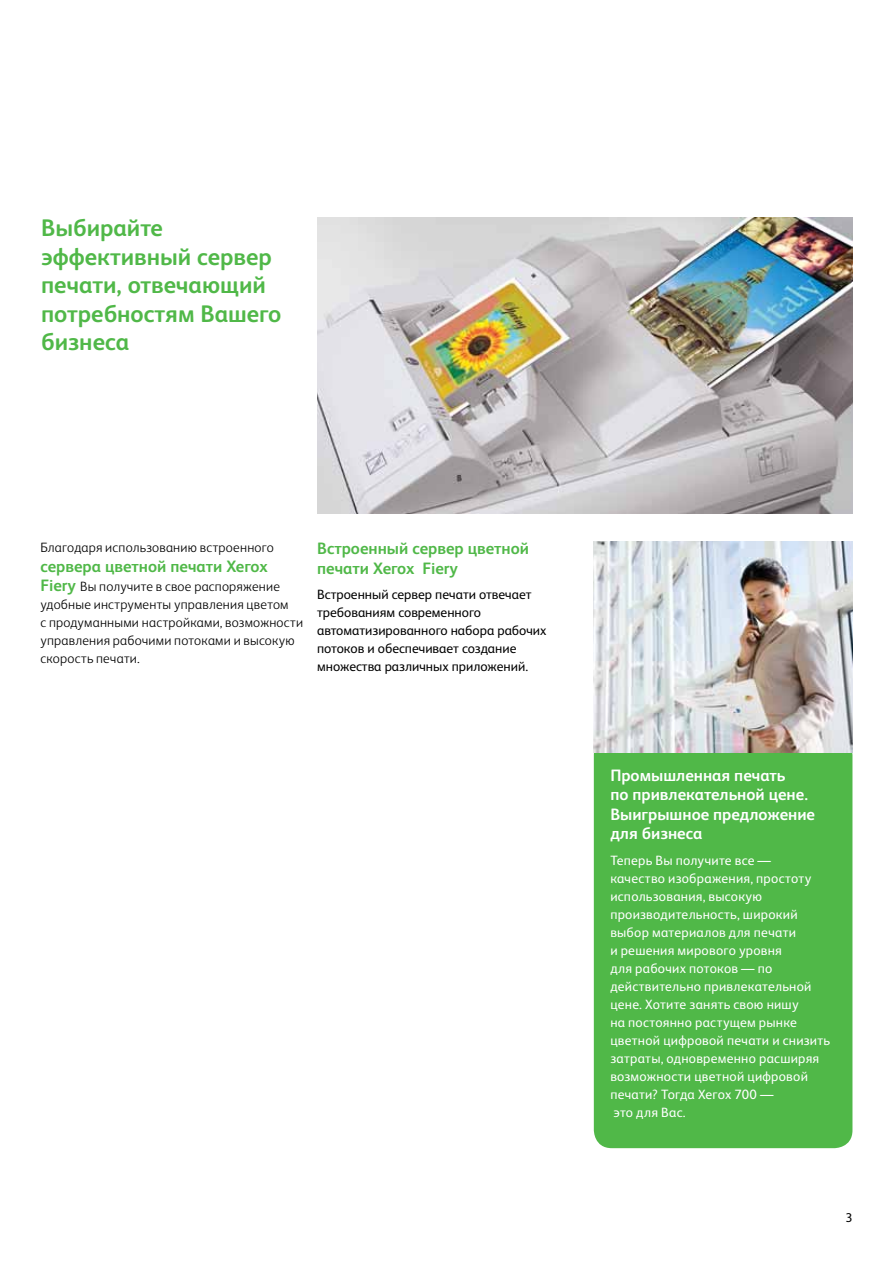
<style>
.page{position:relative;width:893px;height:1263px;background:#fff}
.page>*{position:absolute;margin:0;border:0;box-sizing:border-box;transform-origin:0 0}
.t1{font:700 24px/28.5px "Xerox Sans";color:#50b848}
.t2{font:700 16.5px/19.5px "Xerox Sans";color:#fff}
.t3{font:700 16.5px/19.5px "Xerox Sans";color:#50b848}
.t4{font:13.5px/18px "Xerox Sans";letter-spacing:.02em;color:#fff}
.t5{font:300 13.5px/18px "Xerox Sans";letter-spacing:.02em;color:#000}
.t6{font:13.5px/18px "Xerox Sans";color:#000}
.t7{font:12.75px "Xerox Sans";color:#000}
.s1{font-weight:700;font-size:16.5px;color:#50b848}
</style>
<div class="page">
<div style="left:594px;top:737px;width:258px;height:411px;background:#50b848;border-radius:18px"></div>
<img style="left:317px;top:218px;width:535px;height:295px">
<img style="left:594px;top:542px;width:258px;height:210px">
<h1 class="t1" style="left:41px;top:213px;width:242px">Выбирайте эффективный сервер печати, отвечающий потребностям Вашего бизнеса</h1>
<p class="t5" style="left:40px;top:538px;width:235px">Благодаря использованию встроенного</p>
<p class="t3" style="left:40px;top:555px;width:229px">сервера цветной печати Хегох</p>
<p class="t5" style="left:40px;top:577px;width:264px"><span class="s1">Fiery</span> Вы получите в свое распоряжение удобные инструменты управления цветом<br>с продуманными настройками, возможности управления рабочими потоками и высокую скорость печати.</p>
<p class="t3" style="left:317px;top:538px;width:213px">Встроенный сервер цветной печати Хегох Fiery</p>
<p class="t6" style="left:317px;top:585px;width:231px">Встроенный сервер печати отвечает требованиям современного автоматизированного набора рабочих потоков и обеспечивает создание множества различных приложений.</p>
<p class="t2" style="left:610px;top:765px;width:206px">Промышленная печать<br>по привлекательной цене.<br>Выигрышное предложение для бизнеса</p>
<p class="t4" style="left:610px;top:851px;width:221px">Теперь Вы получите все —<br>качество изображения, простоту использования, высокую производительность, широкий выбор материалов для печати<br>и решения мирового уровня<br>для рабочих потоков — по действительно привлекательной цене. Хотите занять свою нишу<br>на постоянно растущем рынке цветной цифровой печати и снизить затраты, одновременно расширяя возможности цветной цифровой печати? Тогда Хегох 700 —<br>это для Вас.</p>
<p class="t7" style="left:845px;top:1210px;width:9px">3</p>
</div>
